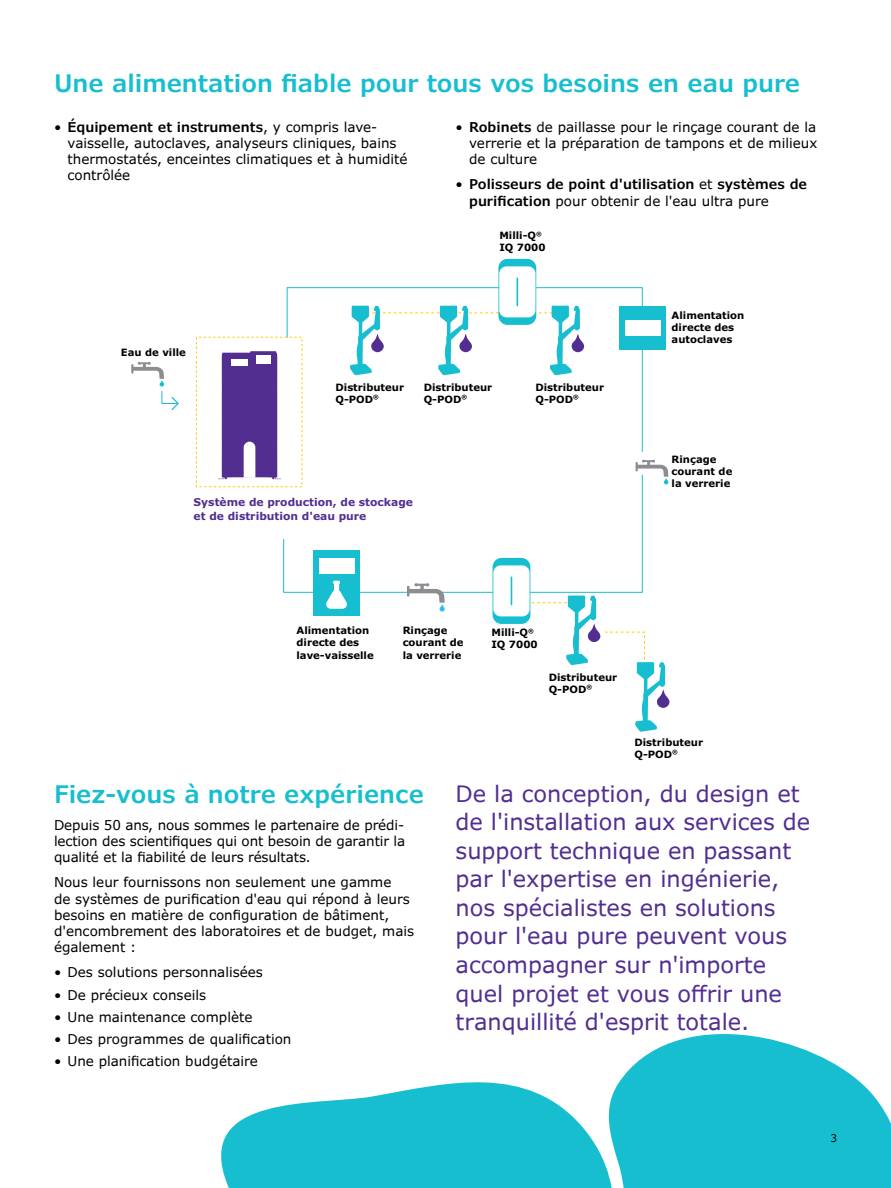
<style>
.page{position:relative;width:891px;height:1188px;background:#fff}
.page>*{position:absolute;margin:0;border:0;box-sizing:border-box;transform-origin:0 0}
.t1{font:600 24px "Verdana Pro";color:#16becf}
.t2{font:22.5px/28.5px "Verdana Pro";color:#522e91}
.t3{font:13.5px/16.2px "Verdana Pro";color:#000}
.t4{font:600 13.5px/16.2px "Verdana Pro";color:#000}
.t5{font:700 10.8px/14.9px "Verdana";color:#522e91}
.t6{font:10.5px "Verdana Pro";color:#000}
.t7{font:700 10.05px/12.1px "Verdana";color:#000}
.s1{font-weight:600}
.s2{font-weight:400}
</style>
<div class="page">
<svg style="left:221px;top:1034px;width:670px;height:154px;fill:#16becf"></svg>
<svg style="left:131px;top:362px;width:48px;height:48px"></svg>
<svg style="left:283px;top:287px;width:360px;height:306px"></svg>
<div style="left:619px;top:307px;width:46px;height:43px;background:#16becf"></div>
<div style="left:625px;top:320px;width:35px;height:15px;background:#fff"></div>
<div style="left:314px;top:550px;width:46px;height:65px;background:#16becf"></div>
<div style="left:319px;top:559px;width:36px;height:15px;background:#fff"></div>
<svg style="left:407px;top:583px;width:38px;height:29px"></svg>
<svg style="left:350px;top:305px;width:34px;height:70px"></svg>
<svg style="left:438px;top:305px;width:34px;height:70px"></svg>
<svg style="left:550px;top:305px;width:34px;height:70px"></svg>
<svg style="left:635px;top:662px;width:35px;height:70px"></svg>
<svg style="left:326px;top:581px;width:21px;height:28px"></svg>
<div style="left:499px;top:260px;width:36px;height:64px;background:#16becf;border-radius:8px"></div>
<div style="left:498px;top:259px;width:38px;height:66px;border:2px solid #16becf;border-radius:8px"></div>
<div style="left:499px;top:266px;width:36px;height:51px;background:#fff;border-radius:7px"></div>
<svg style="left:517px;top:278px;width:1px;height:28px"></svg>
<svg style="left:218px;top:351px;width:63px;height:128px"></svg>
<div style="left:256px;top:355px;width:15px;height:8px;background:#fff"></div>
<div style="left:231px;top:359px;width:16px;height:6px;background:#fff"></div>
<div style="left:493px;top:559px;width:37px;height:64px;background:#16becf;border-radius:8px"></div>
<div style="left:493px;top:558px;width:37px;height:66px;border:2px solid #16becf;border-radius:8px"></div>
<div style="left:493px;top:565px;width:37px;height:51px;background:#fff;border-radius:7px"></div>
<svg style="left:511px;top:577px;width:1px;height:28px"></svg>
<svg style="left:636px;top:460px;width:32px;height:24px"></svg>
<svg style="left:566px;top:595px;width:35px;height:70px"></svg>
<h1 class="t1" style="left:54px;top:67px;width:748px">Une alimentation fiable pour tous vos besoins en eau pure</h1>
<p class="t3" style="left:68px;top:119px;width:342px;text-indent:-14px">• <span class="s1">Équipement et instruments</span>, y compris lave&shy;vaisselle, autoclaves, analyseurs cliniques, bains thermostatés, enceintes climatiques et à humidité contrôlée</p>
<p class="t3" style="left:469px;top:119px;width:350px;text-align:justify;text-indent:-14px">• <span class="s1">Robinets</span> de paillasse pour le rinçage courant de la verrerie et la préparation de tampons et de milieux de culture</p>
<p class="t4" style="left:469px;top:177px;width:340px;text-indent:-14px"><span class="s2">•</span> Polisseurs de point d'utilisation <span class="s2">et</span> systèmes de purification <span class="s2">pour obtenir de l'eau ultra pure</span></p>
<p class="t7" style="left:499px;top:229px;width:48px">Milli-Q<sup>®<br></sup>IQ 7000</p>
<p class="t7" style="left:121px;top:346px;width:67px">Eau de ville</p>
<p class="t7" style="left:336px;top:381px;width:70px">Distributeur<br>Q-POD<sup>®</sup></p>
<p class="t7" style="left:424px;top:381px;width:70px">Distributeur<br>Q-POD<sup>®</sup></p>
<p class="t5" style="left:194px;top:494px;width:221px">Système de production, de stockage et de distribution d'eau pure</p>
<p class="t7" style="left:535px;top:381px;width:70px">Distributeur<br>Q-POD<sup>®</sup></p>
<p class="t7" style="left:672px;top:309px;width:74px">Alimentation directe des autoclaves</p>
<p class="t7" style="left:672px;top:453px;width:62px">Rinçage courant de la verrerie</p>
<p class="t7" style="left:297px;top:624px;width:79px">Alimentation directe des lave-vaisselle</p>
<p class="t7" style="left:403px;top:624px;width:62px">Rinçage courant de la verrerie</p>
<p class="t7" style="left:491px;top:626px;width:48px">Milli-Q<sup>®<br></sup>IQ 7000</p>
<p class="t7" style="left:549px;top:671px;width:70px">Distributeur<br>Q-POD<sup>®</sup></p>
<p class="t7" style="left:635px;top:736px;width:70px">Distributeur<br>Q-POD<sup>®</sup></p>
<h1 class="t1" style="left:54px;top:779px;width:372px">Fiez-vous à notre expérience</h1>
<p class="t3" style="left:54px;top:817px;width:353px;text-align:justify">Depuis 50 ans, nous sommes le partenaire de prédi&shy;lection des scientifiques qui ont besoin de garantir la qualité et la fiabilité de leurs résultats.</p>
<p class="t3" style="left:54px;top:875px;width:362px">Nous leur fournissons non seulement une gamme<br>de systèmes de purification d'eau qui répond à leurs besoins en matière de configuration de bâtiment, d'encombrement des laboratoires et de budget, mais également :</p>
<p class="t3" style="left:54px;top:965px;width:211px">• Des solutions personnalisées</p>
<p class="t3" style="left:54px;top:987px;width:154px">• De précieux conseils</p>
<p class="t3" style="left:54px;top:1009px;width:200px">• Une maintenance complète</p>
<p class="t3" style="left:54px;top:1031px;width:239px">• Des programmes de qualification</p>
<p class="t3" style="left:54px;top:1053px;width:206px">• Une planification budgétaire</p>
<p class="t2" style="left:456px;top:780px;width:356px">De la conception, du design et de l'installation aux services de support technique en passant par l'expertise en ingénierie, nos spécialistes en solutions pour l'eau pure peuvent vous accompagner sur n'importe quel projet et vous offrir une tranquillité d'esprit totale.</p>
<p class="t6" style="left:831px;top:1131px;width:8px">3</p>
</div>
